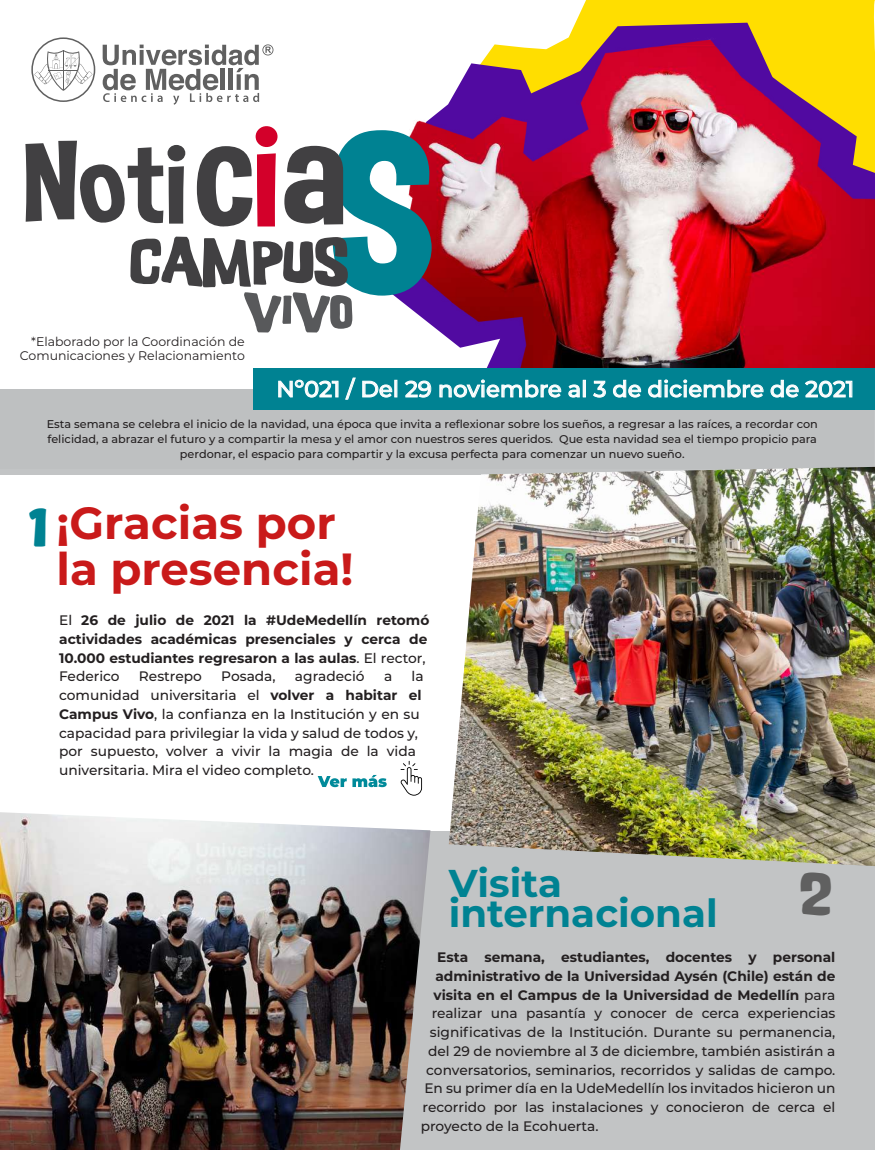
<style>
.page{position:relative;width:875px;height:1150px;background:#fff}
.page>*{position:absolute;margin:0;border:0;box-sizing:border-box;transform-origin:0 0}
.t1{font:50px "Good Girl";color:#008292}
.t2{font:50px "Good Girl";color:#606060}
.t3{font:700 45px/46.2px "Montserrat";color:#c91a1a}
.t4{font:700 38.75px/30px "Montserrat";color:#008292}
.t5{font:500 22.5px "Montserrat";color:#fff}
.t6{font:500 13.75px/18.8px "Montserrat";color:#231f20}
.t7{font:700 13.75px/18.8px "Montserrat";color:#231f20}
.t8{font:12.5px/13.8px "Montserrat";color:#231f20;text-align:right}
.t9{font:500 11.25px/15px "Montserrat";color:#231f20;text-align:center}
.s1{font-weight:500}
.s2{font-weight:700}
</style>
<div class="page">
<div style="left:575px;top:0;width:300px;height:23px;background:#ffde00"></div>
<img style="left:415px;top:28px;width:460px;height:340px">
<div style="left:1px;top:389px;width:874px;height:86px;background:#c2c4c5"></div>
<div style="left:1px;top:389px;width:873px;height:79px;background:#bec0c1"></div>
<div style="left:0;top:831px;width:874px;height:319px;background:#c2c4c5"></div>
<svg style="left:31px;top:37px;width:64px;height:65px"></svg>
<svg style="left:103px;top:44px;width:170px;height:61px"></svg>
<svg style="left:25px;top:126px;width:407px;height:207px"></svg>
<div style="left:253px;top:368px;width:622px;height:42px;background:#008292"></div>
<svg style="left:278px;top:380px;width:61px;height:18px"></svg>
<svg style="left:345px;top:377px;width:11px;height:23px"></svg>
<svg style="left:362px;top:381px;width:30px;height:17px"></svg>
<svg style="left:405px;top:380px;width:26px;height:18px"></svg>
<svg style="left:439px;top:380px;width:122px;height:18px"></svg>
<svg style="left:568px;top:384px;width:12px;height:14px"></svg>
<div style="left:583px;top:380px;width:3px;height:17px;border:1px solid #fff"></div>
<svg style="left:593px;top:381px;width:13px;height:17px"></svg>
<svg style="left:613px;top:380px;width:28px;height:18px"></svg>
<svg style="left:648px;top:380px;width:116px;height:18px"></svg>
<svg style="left:770px;top:380px;width:29px;height:18px"></svg>
<svg style="left:805px;top:380px;width:48px;height:18px"></svg>
<img style="left:449px;top:467px;width:426px;height:399px">
<img style="left:0;top:812px;width:430px;height:338px">
<svg style="left:318px;top:775px;width:69px;height:12px"></svg>
<svg style="left:401px;top:761px;width:21px;height:35px"></svg>
<p class="t8" style="left:20px;top:335px;width:226px">*Elaborado por la Coordinación de<br>Comunicaciones y Relacionamiento</p>
<h3 class="t5" style="left:276px;top:373px;width:579px">Nº021 / Del 29 noviembre al 3 de diciembre de 2021</h3>
<p class="t9" style="left:47px;top:416px;width:773px">Esta semana se celebra el inicio de la navidad, una época que invita a reflexionar sobre los sueños, a regresar a las raíces, a recordar con felicidad, a abrazar el futuro y a compartir la mesa y el amor con nuestros seres queridos. Que esta navidad sea el tiempo propicio para perdonar, el espacio para compartir y la excusa perfecta para comenzar un nuevo sueño.</p>
<h1 class="t1" style="left:30px;top:505px;width:19px">1</h1>
<h2 class="t3" style="left:56px;top:498px;width:299px">¡Gracias por la presencia!</h2>
<p class="t7" style="left:59px;top:610px;width:372px"><span class="s1">El</span> 26 de julio de 2021 la #UdeMedellín retomó actividades académicas presenciales y cerca de 10.000 estudiantes regresaron a las aulas<span class="s1">. El rector, Federico</span></p>
<p class="t6" style="left:139px;top:667px;width:64px">Restrepo</p>
<p class="t6" style="left:221px;top:667px;width:56px">Posada,</p>
<p class="t6" style="left:295px;top:667px;width:71px">agradeció</p>
<p class="t6" style="left:384px;top:667px;width:10px">a</p>
<p class="t6" style="left:59px;top:667px;width:366px;text-indent:352px">la comunidad universitaria el <span class="s2">volver a habitar el Campus Vivo</span>, la confianza en la Institución y en su capacidad para privilegiar la vida y salud de todos y, por supuesto, volver a vivir la magia de la vida universitaria. Mira el video completo.</p>
<h3 class="t4" style="left:449px;top:866px;width:270px">Visita internacional</h3>
<h1 class="t2" style="left:800px;top:870px;width:33px">2</h1>
<p class="t7" style="left:437px;top:947px;width:400px">Esta semana, estudiantes, docentes y personal</p>
<p class="t7" style="left:435px;top:966px;width:402px">administrativo de la Universidad Aysén (Chile) están de</p>
<p class="t7" style="left:434px;top:985px;width:403px">visita en el Campus de la Universidad de Medellín <span class="s1">para</span></p>
<p class="t6" style="left:432px;top:1004px;width:405px">realizar una pasantía y conocer de cerca experiencias</p>
<p class="t6" style="left:430px;top:1022px;width:407px">significativas de la Institución. Durante su permanencia,</p>
<p class="t6" style="left:428px;top:1041px;width:409px">del 29 de noviembre al 3 de diciembre, también asistirán a</p>
<p class="t6" style="left:426px;top:1060px;width:411px">conversatorios, seminarios, recorridos y salidas de campo.</p>
<p class="t6" style="left:424px;top:1079px;width:412px">En su primer día en la UdeMedellín los invitados hicieron un</p>
<p class="t6" style="left:423px;top:1097px;width:414px">recorrido por las instalaciones y conocieron de cerca el</p>
<p class="t6" style="left:421px;top:1116px;width:179px">proyecto de la Ecohuerta.</p>
</div>
